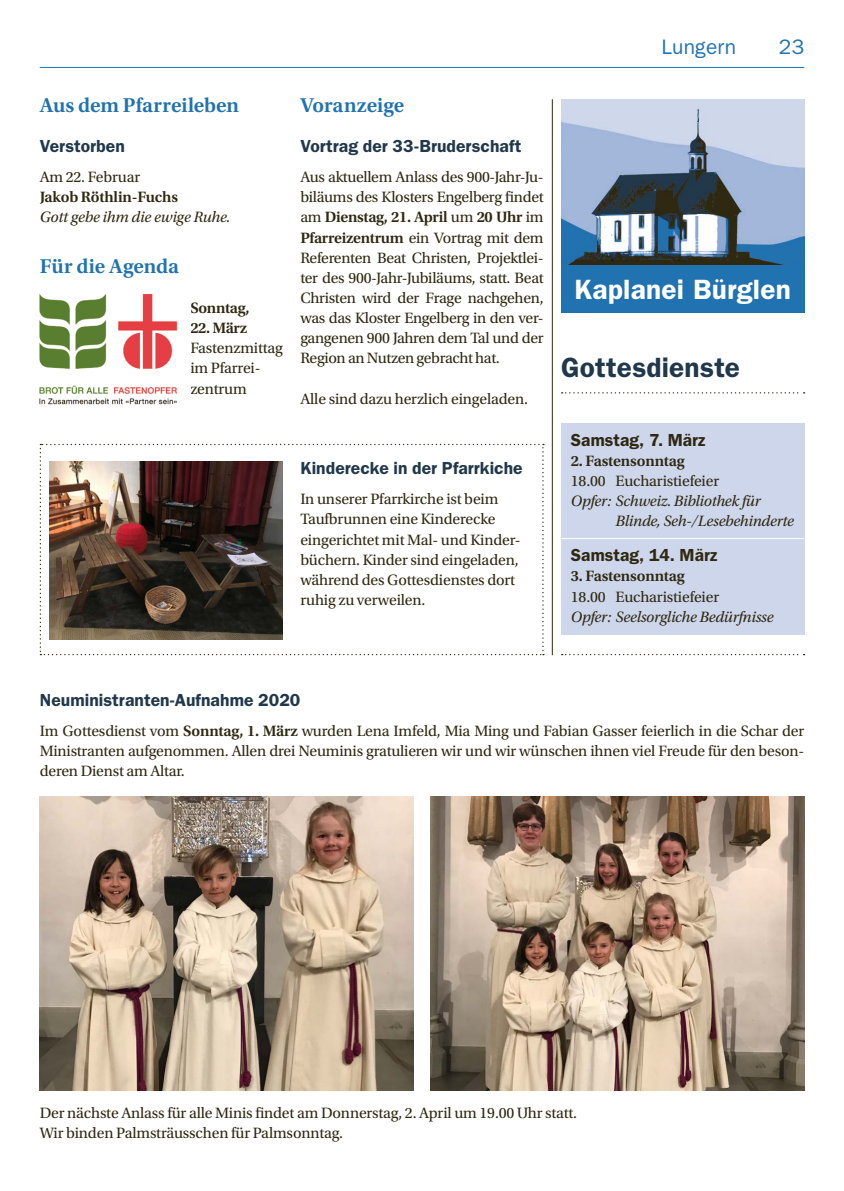
<style>
.page{position:relative;width:844px;height:1191px;background:#fff}
.page>*{position:absolute;margin:0;border:0;box-sizing:border-box;transform-origin:0 0}
.t1{font:600 28px "ITC Franklin Gothic Std";letter-spacing:.01em;color:#fff}
.t2{font:600 28px "ITC Franklin Gothic Std";letter-spacing:.01em;color:#21384b}
.t3{font:600 21px "Utopia Std";color:#2172b0}
.t4{font:21px "ITC Franklin Gothic Std";letter-spacing:.01em;color:#2172b0}
.t5{font:600 17.5px "ITC Franklin Gothic Std";letter-spacing:.005em;color:#21384b}
.t6{font:600 17.5px "ITC Franklin Gothic Std";letter-spacing:.005em;color:#2f2912}
.t7{font:15.75px/20.1px "Utopia Std";letter-spacing:-.01em;color:#2f2912}
.t8{font:italic 15.75px/20.1px "Utopia Std";letter-spacing:-.015em;color:#2f2912}
.t9{font:600 15.75px "Utopia Std";letter-spacing:-.01em;color:#2f2912}
.s1{font-weight:600}
</style>
<div class="page">
<hr style="left:40px;top:67px;width:764px;height:1px;background:#2172b0">
<div style="left:561px;top:424px;width:243px;height:211px;background:#cdd6eb"></div>
<img style="left:561px;top:99px;width:243px;height:167px">
<div style="left:561px;top:266px;width:243px;height:47px;background:#2172b0"></div>
<hr style="left:561px;top:538px;width:243px;height:1px;background:#fff">
<hr style="left:552px;top:99px;width:1px;height:556px;background:#2f2912">
<svg style="left:561px;top:392px;width:243px;height:1px"></svg>
<svg style="left:561px;top:654px;width:243px;height:1px"></svg>
<svg style="left:40px;top:444px;width:504px;height:211px"></svg>
<img style="left:39px;top:293px;width:139px;height:112px">
<img style="left:50px;top:461px;width:233px;height:178px">
<img style="left:40px;top:796px;width:373px;height:294px">
<img style="left:430px;top:796px;width:374px;height:294px">
<h2 class="t3" style="left:40px;top:93px;width:201px">Aus dem Pfarreileben</h2>
<p class="t5" style="left:40px;top:136px;width:87px">Verstorben</p>
<p class="t7" style="left:40px;top:167px;width:102px">Am 22. Februar</p>
<p class="t9" style="left:40px;top:188px;width:140px">Jakob Röthlin-Fuchs</p>
<p class="t8" style="left:40px;top:207px;width:192px">Gott gebe ihm die ewige Ruhe.</p>
<h2 class="t3" style="left:40px;top:254px;width:141px">Für die Agenda</h2>
<p class="t9" style="left:190px;top:299px;width:61px">Sonntag,</p>
<p class="t9" style="left:190px;top:319px;width:58px">22. März</p>
<p class="t7" style="left:190px;top:338px;width:94px">Fastenzmittag im Pfarrei&shy;zentrum</p>
<h2 class="t3" style="left:300px;top:93px;width:105px">Voranzeige</h2>
<p class="t5" style="left:300px;top:136px;width:222px">Vortrag der 33-Bruderschaft</p>
<p class="t7" style="left:300px;top:167px;width:245px;text-align:justify">Aus aktuellem Anlass des 900-Jahr-Ju&shy;biläums des Klosters Engelberg findet am <span class="s1">Dienstag, 21. April</span> um <span class="s1">20 Uhr</span> im <span class="s1">Pfarreizentrum</span> ein Vortrag mit dem Referenten Beat Christen, Projektlei&shy;ter des 900-Jahr-Jubiläums, statt. Beat Christen wird der Frage nachgehen, was das Kloster Engelberg in den ver&shy;gangenen 900 Jahren dem Tal und der Region an Nutzen gebracht hat.</p>
<p class="t7" style="left:300px;top:389px;width:229px">Alle sind dazu herzlich eingeladen.</p>
<p class="t5" style="left:300px;top:458px;width:224px">Kinderecke in der Pfarrkiche</p>
<p class="t7" style="left:300px;top:489px;width:222px">In unserer Pfarrkirche ist beim<br>Taufbrunnen eine Kinderecke eingerichtet mit Mal- und Kinder&shy;büchern. Kinder sind eingeladen, während des Gottesdienstes dort ruhig zu verweilen.</p>
<h2 class="t4" style="left:661px;top:35px;width:76px">Lungern</h2>
<h2 class="t4" style="left:778px;top:35px;width:27px">23</h2>
<h1 class="t1" style="left:574px;top:273px;width:218px">Kaplanei Bürglen</h1>
<h1 class="t2" style="left:561px;top:351px;width:180px">Gottesdienste</h1>
<p class="t6" style="left:570px;top:429px;width:136px">Samstag, 7. März</p>
<p class="t9" style="left:570px;top:452px;width:115px">2. Fastensonntag</p>
<p class="t7" style="left:570px;top:471px;width:150px">18.00 Eucharistiefeier</p>
<p class="t8" style="left:615px;top:491px;width:180px;text-indent:-45px">Opfer: Schweiz. Bibliothek für<br>Blinde, Seh-/Lesebehinderte</p>
<p class="t6" style="left:570px;top:545px;width:148px">Samstag, 14. März</p>
<p class="t9" style="left:570px;top:567px;width:115px">3. Fastensonntag</p>
<p class="t7" style="left:570px;top:586px;width:150px">18.00 Eucharistiefeier</p>
<p class="t8" style="left:570px;top:607px;width:204px">Opfer: Seelsorgliche Bedürfnisse</p>
<p class="t5" style="left:40px;top:689px;width:262px">Neuministranten-Aufnahme 2020</p>
<p class="t7" style="left:40px;top:721px;width:766px;text-align:justify">Im Gottesdienst vom <span class="s1">Sonntag, 1. März</span> wurden Lena Imfeld, Mia Ming und Fabian Gasser feierlich in die Schar der Ministranten aufgenommen. Allen drei Neuminis gratulieren wir und wir wünschen ihnen viel Freude für den beson&shy;deren Dienst am Altar.</p>
<p class="t7" style="left:40px;top:1103px;width:538px">Der nächste Anlass für alle Minis findet am Donnerstag, 2. April um 19.00 Uhr statt.<br>Wir binden Palmsträusschen für Palmsonntag.</p>
</div>
